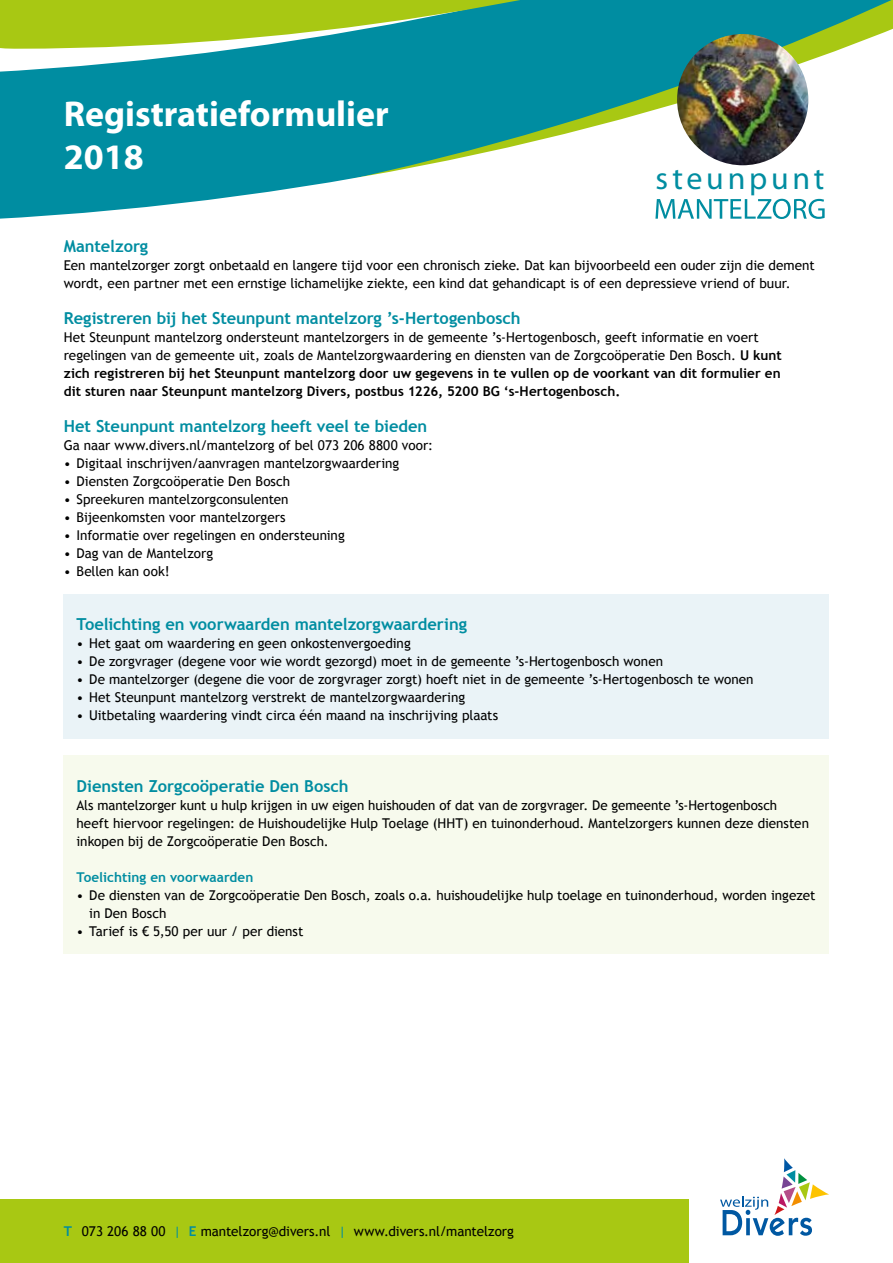
<style>
.page{position:relative;width:893px;height:1263px;background:#fff}
.page>*{position:absolute;margin:0;border:0;box-sizing:border-box;transform-origin:0 0}
.t1{font:700 36px/43.2px "Myriad Pro";color:#fff}
.t2{font:31.95px "Myriad Pro";letter-spacing:.115em;color:#008da1}
.t3{font:700 16.5px "Trebuchet MS";letter-spacing:-.005em;color:#008da1}
.t4{font:13.5px/18px "Trebuchet MS";color:#000}
.t5{font:700 13.5px "Trebuchet MS";color:#008da1}
.s1{font-weight:700}
.s2{font-weight:700;color:#008da1}
.s3{color:#008da1}
</style>
<div class="page">
<svg style="left:0;top:49px;width:841px;height:170px;fill:#008da1"></svg>
<svg style="left:655px;top:199px;width:170px;height:20px"></svg>
<img style="left:677px;top:34px;width:131px;height:131px;border-radius:66px">
<svg style="left:0;top:0;width:893px;height:49px;background:#5aac65"></svg>
<div style="left:64px;top:594px;width:765px;height:144px;background:#eaf3f7"></div>
<div style="left:64px;top:755px;width:765px;height:199px;background:#f7faed"></div>
<div style="left:0;top:1199px;width:689px;height:64px;background:#a8c813"></div>
<svg style="left:720px;top:1158px;width:109px;height:78px"></svg>
<h1 class="t1" style="left:64px;top:91px;width:326px">Registratieformulier<br>2018</h1>
<h2 class="t2" style="left:656px;top:158px;width:170px">steunpunt</h2>
<p class="t3" style="left:64px;top:236px;width:86px">Mantelzorg</p>
<p class="t4" style="left:64px;top:256px;width:752px">Een mantelzorger zorgt onbetaald en langere tijd voor een chronisch zieke. Dat kan bijvoorbeeld een ouder zijn die dement wordt, een partner met een ernstige lichamelijke ziekte, een kind dat gehandicapt is of een depressieve vriend of buur.</p>
<p class="t3" style="left:64px;top:308px;width:458px">Registreren bij het Steunpunt mantelzorg ’s-Hertogenbosch</p>
<p class="t4" style="left:64px;top:328px;width:720px">Het Steunpunt mantelzorg ondersteunt mantelzorgers in de gemeente ’s-Hertogenbosch, geeft informatie en voert regelingen van de gemeente uit, zoals de Mantelzorgwaardering en diensten van de Zorgcoöperatie Den Bosch. <span class="s1">U kunt zich registreren bij het Steunpunt mantelzorg door uw gegevens in te vullen op de voorkant van dit formulier en dit sturen naar Steunpunt mantelzorg Divers, postbus 1226, 5200 BG ‘s-Hertogenbosch.</span></p>
<p class="t3" style="left:64px;top:416px;width:365px">Het Steunpunt mantelzorg heeft veel te bieden</p>
<p class="t4" style="left:64px;top:436px;width:371px">Ga naar www.divers.nl/mantelzorg of bel 073 206 8800 voor:</p>
<p class="t4" style="left:64px;top:454px;width:337px">• Digitaal inschrijven/aanvragen mantelzorgwaardering</p>
<p class="t4" style="left:64px;top:472px;width:228px">• Diensten Zorgcoöperatie Den Bosch</p>
<p class="t4" style="left:64px;top:490px;width:226px">• Spreekuren mantelzorgconsulenten</p>
<p class="t4" style="left:64px;top:508px;width:223px">• Bijeenkomsten voor mantelzorgers</p>
<p class="t4" style="left:64px;top:526px;width:282px">• Informatie over regelingen en ondersteuning</p>
<p class="t4" style="left:64px;top:544px;width:151px">• Dag van de Mantelzorg</p>
<p class="t4" style="left:64px;top:562px;width:107px">• Bellen kan ook!</p>
<p class="t3" style="left:77px;top:614px;width:392px">Toelichting en voorwaarden mantelzorgwaardering</p>
<p class="t4" style="left:77px;top:634px;width:336px">• Het gaat om waardering en geen onkostenvergoeding</p>
<p class="t4" style="left:77px;top:652px;width:588px">• De zorgvrager (degene voor wie wordt gezorgd) moet in de gemeente ’s-Hertogenbosch wonen</p>
<p class="t4" style="left:77px;top:670px;width:678px">• De mantelzorger (degene die voor de zorgvrager zorgt) hoeft niet in de gemeente ’s-Hertogenbosch te wonen</p>
<p class="t4" style="left:77px;top:688px;width:390px">• Het Steunpunt mantelzorg verstrekt de mantelzorgwaardering</p>
<p class="t4" style="left:77px;top:706px;width:423px">• Uitbetaling waardering vindt circa één maand na inschrijving plaats</p>
<p class="t3" style="left:77px;top:776px;width:274px">Diensten Zorgcoöperatie Den Bosch</p>
<p class="t4" style="left:77px;top:796px;width:734px">Als mantelzorger kunt u hulp krijgen in uw eigen huishouden of dat van de zorgvrager. De gemeente ’s-Hertogenbosch heeft hiervoor regelingen: de Huishoudelijke Hulp Toelage (HHT) en tuinonderhoud. Mantelzorgers kunnen deze diensten inkopen bij de Zorgcoöperatie Den Bosch.</p>
<p class="t5" style="left:77px;top:869px;width:178px">Toelichting en voorwaarden</p>
<p class="t4" style="left:89px;top:886px;width:728px;text-indent:-13px">• De diensten van de Zorgcoöperatie Den Bosch, zoals o.a. huishoudelijke hulp toelage en tuinonderhoud, worden ingezet in Den Bosch</p>
<p class="t4" style="left:77px;top:922px;width:228px">• Tarief is € 5,50 per uur / per dienst</p>
<p class="t4" style="left:64px;top:1222px;width:452px"><span class="s2">T</span> 073 206 88 00 <span class="s3">|</span> <span class="s2">E</span> mantelzorg@divers.nl <span class="s3">|</span> www.divers.nl/mantelzorg</p>
</div>
